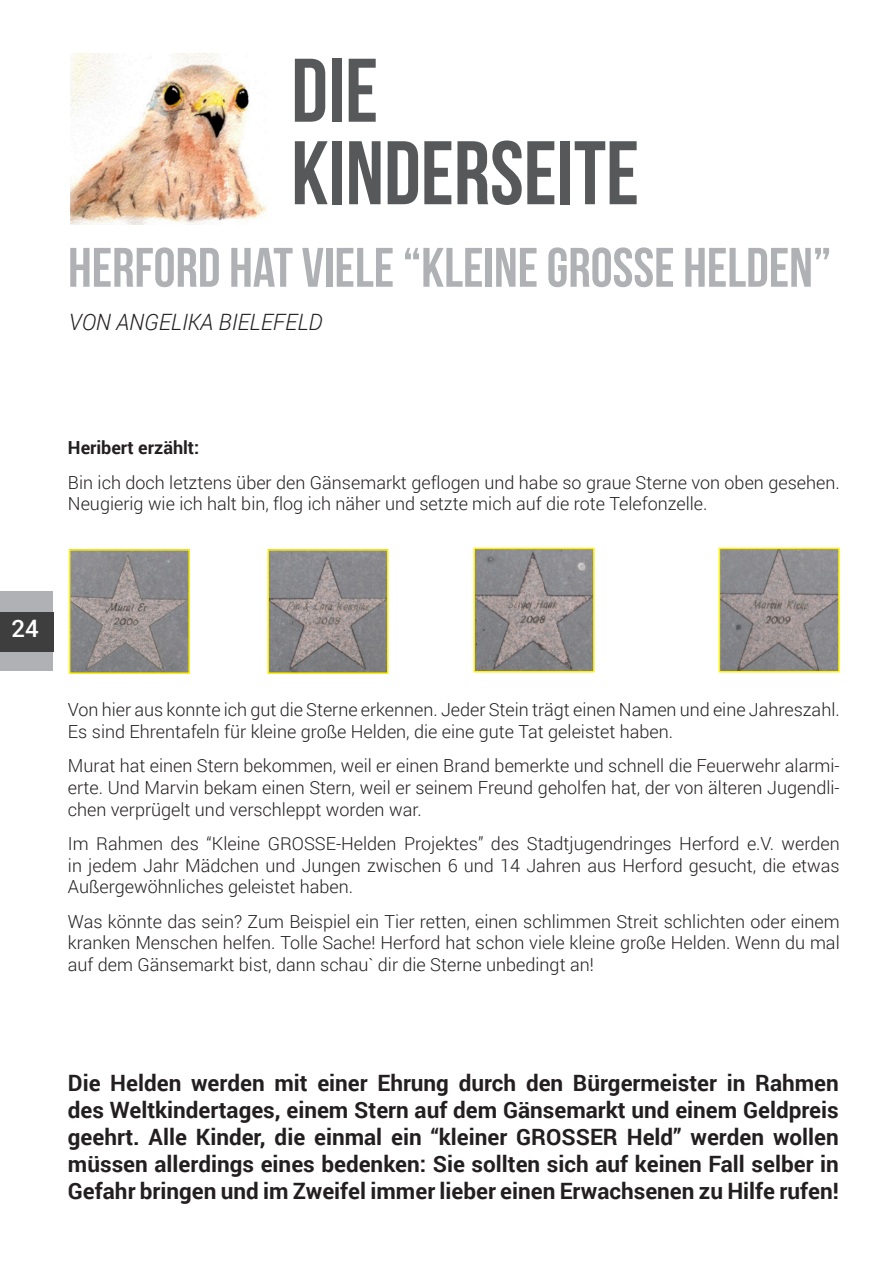
<style>
.page{position:relative;width:893px;height:1263px;background:#fff}
.page>*{position:absolute;margin:0;border:0;box-sizing:border-box;transform-origin:0 0}
.t1{font:90px "Bebas Neue";color:#57585a}
.t2{font:55.5px "Bebas Neue";color:#b0b1b5}
.t3{font:500 24px "Roboto";color:#fff}
.Sub_Title_Left_Justi{font:700 22.5px/27px "Roboto";color:#231f20;text-align:justify}
.Sub_Title_Left_Justi-2{font:italic 300 22.5px "Roboto";color:#231f20}
.Body_Text_Left_Justi{font:300 18px/21.6px "Roboto";color:#231f20;text-align:justify}
.Body_Text_Left_Justi-2{font:700 18px "Roboto";color:#231f20}
</style>
<div class="page">
<div style="left:0;top:592px;width:53px;height:79px;background:#b0b1b5"></div>
<div style="left:0;top:611px;width:53px;height:40px;background:#3e3e3f"></div>
<img style="left:70px;top:53px;width:197px;height:172px">
<img style="left:72px;top:552px;width:115px;height:119px">
<div style="left:69px;top:549px;width:121px;height:125px;border:2px solid #fff101"></div>
<img style="left:270px;top:552px;width:115px;height:119px">
<div style="left:267px;top:549px;width:121px;height:125px;border:2px solid #fff101"></div>
<img style="left:476px;top:551px;width:116px;height:118px">
<div style="left:473px;top:548px;width:122px;height:124px;border:2px solid #fff101"></div>
<img style="left:722px;top:551px;width:115px;height:118px">
<div style="left:719px;top:548px;width:121px;height:124px;border:2px solid #fff101"></div>
<p class="t1" style="left:291px;top:41px;width:88px">DIE</p>
<p class="t1" style="left:291px;top:124px;width:349px">KINDERSEITE</p>
<p class="t2" style="left:68px;top:237px;width:765px">HERFORD HAT VIELE “KLEINE GROSSE HELDEN”</p>
<p class="Sub_Title_Left_Justi-2" style="left:69px;top:307px;width:255px">VON ANGELIKA BIELEFELD</p>
<p class="Body_Text_Left_Justi-2" style="left:68px;top:435px;width:133px">Heribert erzählt:</p>
<p class="Body_Text_Left_Justi" style="left:68px;top:471px;width:773px">Bin ich doch letztens über den Gänsemarkt geflogen und habe so graue Sterne von oben gesehen.<br>Neugierig wie ich halt bin, flog ich näher und setzte mich auf die rote Telefonzelle.</p>
<h3 class="t3" style="left:11px;top:612px;width:29px">24</h3>
<p class="Body_Text_Left_Justi" style="left:68px;top:699px;width:773px">Von hier aus konnte ich gut die Sterne erkennen. Jeder Stein trägt einen Namen und eine Jahreszahl.<br>Es sind Ehrentafeln für kleine große Helden, die eine gute Tat geleistet haben.</p>
<p class="Body_Text_Left_Justi" style="left:68px;top:755px;width:773px">Murat hat einen Stern bekommen, weil er einen Brand bemerkte und schnell die Feuerwehr alarmi&shy;erte. Und Marvin bekam einen Stern, weil er seinem Freund geholfen hat, der von älteren Jugendli&shy;chen verprügelt und verschleppt worden war.</p>
<p class="Body_Text_Left_Justi" style="left:68px;top:832px;width:773px">Im Rahmen des “Kleine GROSSE-Helden Projektes” des Stadtjugendringes Herford e.V. werden in jedem Jahr Mädchen und Jungen zwischen 6 und 14 Jahren aus Herford gesucht, die etwas Außergewöhnliches geleistet haben.</p>
<p class="Body_Text_Left_Justi" style="left:68px;top:910px;width:773px">Was könnte das sein? Zum Beispiel ein Tier retten, einen schlimmen Streit schlichten oder einem kranken Menschen helfen. Tolle Sache! Herford hat schon viele kleine große Helden. Wenn du mal auf dem Gänsemarkt bist, dann schau` dir die Sterne unbedingt an!</p>
<p class="Sub_Title_Left_Justi" style="left:68px;top:1068px;width:772px">Die Helden werden mit einer Ehrung durch den Bürgermeister in Rahmen des Weltkindertages, einem Stern auf dem Gänsemarkt und einem Geldpreis geehrt. Alle Kinder, die einmal ein “kleiner GROSSER Held” werden wollen müssen allerdings eines bedenken: Sie sollten sich auf keinen Fall selber in Gefahr bringen und im Zweifel immer lieber einen Erwachsenen zu Hilfe rufen!</p>
</div>
